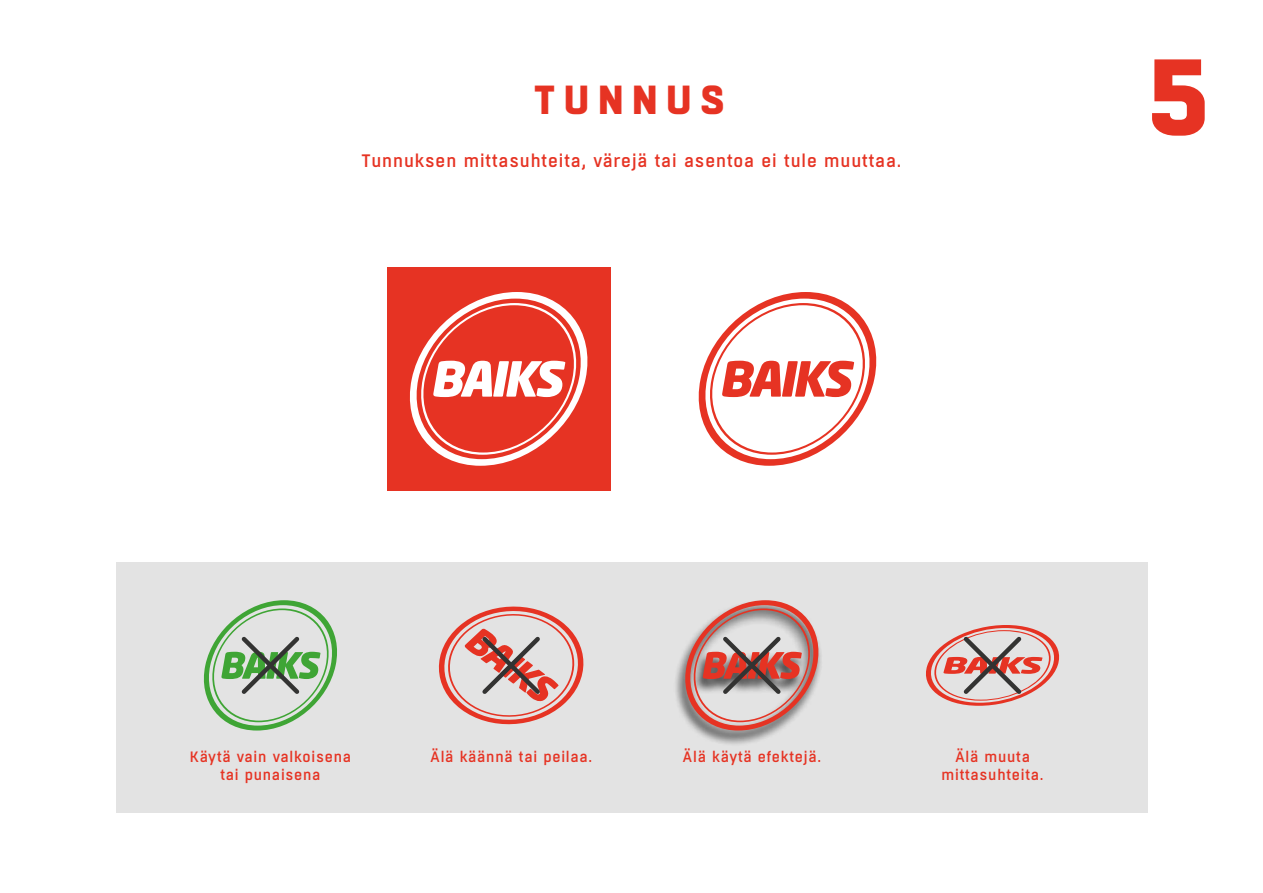
<style>
.page{position:relative;width:1263px;height:893px;background:#fff}
.page>*{position:absolute;margin:0;border:0;box-sizing:border-box;transform-origin:0 0}
.t1{font:800 108px "Boxed";color:#e63323}
.t2{font:800 40.5px "Boxed";letter-spacing:.21em;color:#e63323}
.t3{font:500 18px "Boxed";letter-spacing:.05em;color:#e63323}
.t4{font:500 15px/18px "Boxed";letter-spacing:.05em;color:#e63323;text-align:center}
</style>
<div class="page">
<div style="left:387px;top:267px;width:224px;height:224px;background:#e63323"></div>
<svg style="left:409px;top:292px;width:179px;height:174px"></svg>
<svg style="left:698px;top:292px;width:179px;height:174px"></svg>
<div style="left:116px;top:562px;width:1031px;height:251px;background:#e3e3e3"></div>
<svg style="left:203px;top:600px;width:134px;height:130px"></svg>
<svg style="left:438px;top:606px;width:146px;height:119px"></svg>
<div style="left:673px;top:600px;width:150px;height:147px;background:#000;opacity:.75"></div>
<svg style="left:679px;top:600px;width:144px;height:130px"></svg>
<svg style="left:926px;top:625px;width:134px;height:81px"></svg>
<h2 class="t2" style="left:534px;top:72px;width:192px">TUNNUS</h2>
<p class="t3" style="left:362px;top:149px;width:541px">Tunnuksen mittasuhteita, värejä tai asentoa ei tule muuttaa.</p>
<h1 class="t1" style="left:1148px;top:23px;width:63px">5</h1>
<p class="t4" style="left:190px;top:749px;width:163px">Käytä vain valkoisena tai punaisena</p>
<p class="t4" style="left:430px;top:749px;width:164px">Älä käännä tai peilaa.</p>
<p class="t4" style="left:682px;top:749px;width:140px">Älä käytä efektejä.</p>
<p class="t4" style="left:941px;top:749px;width:103px">Älä muuta mittasuhteita.</p>
</div>
